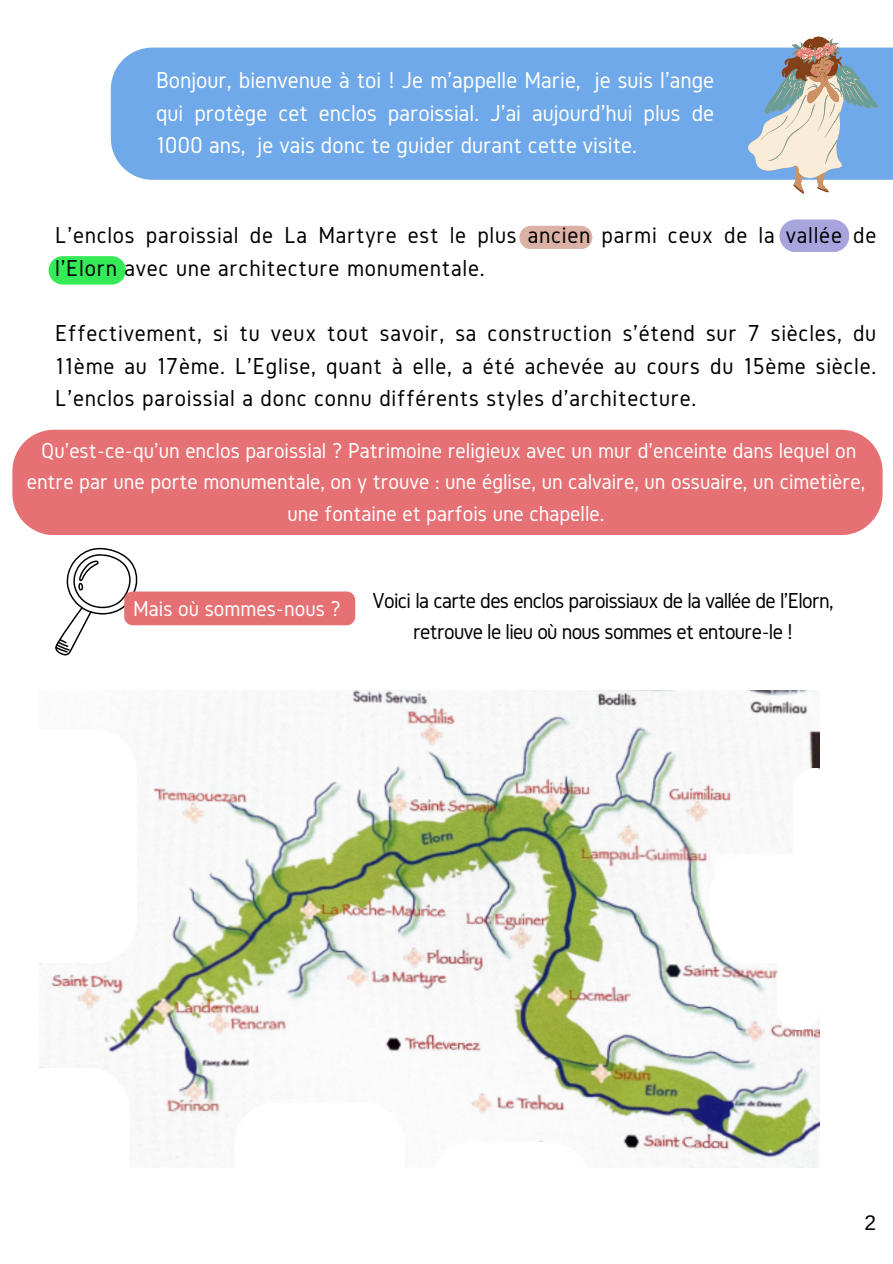
<style>
.page{position:relative;width:893px;height:1264px;background:#fff}
.page>*{position:absolute;margin:0;border:0;box-sizing:border-box;transform-origin:0 0}
.t1{font:24px/32.5px "Gidole";letter-spacing:.03em;color:#000}
.t2{font:24px/32.5px "Gidole";color:#fff;text-align:justify}
.t3{font:22.5px/31.5px "Gidole";color:#fff;text-align:center}
.t4{font:22.5px "Gidole";letter-spacing:-.03em;color:#000}
.t5{font:21px "Arimo";color:#000}
</style>
<div class="page">
<div style="left:111px;top:48px;width:781px;height:132px;background:#6fa9e9"></div>
<svg style="left:747px;top:36px;width:131px;height:158px;background:#b0bfcc"></svg>
<div style="left:12px;top:430px;width:870px;height:105px;background:#e67175"></div>
<img style="left:39px;top:690px;width:780px;height:476px">
<svg style="left:39px;top:729px;width:98px;height:234px"></svg>
<svg style="left:39px;top:1067px;width:90px;height:99px"></svg>
<svg style="left:234px;top:1102px;width:171px;height:64px"></svg>
<div style="left:432px;top:1141px;width:156px;height:78px;background:#fff;border-radius:39px"></div>
<div style="left:793px;top:768px;width:44px;height:127px;background:#fff;border-radius:22px"></div>
<svg style="left:709px;top:854px;width:111px;height:176px"></svg>
<div style="left:49px;top:256px;width:77px;height:28px;background:#34eb57;border-radius:14px"></div>
<svg style="left:519px;top:226px;width:73px;height:23px;background:#ddb5aa"></svg>
<div style="left:779px;top:219px;width:70px;height:33px;background:#a8a4dd;border-radius:16px"></div>
<svg style="left:55px;top:547px;width:83px;height:108px"></svg>
<div style="left:124px;top:591px;width:231px;height:34px;background:#e67175;border-radius:8px"></div>
<p class="t2" style="left:156px;top:63px;width:559px">Bonjour, bienvenue à toi ! Je m'appelle Marie, je suis l'ange qui protège cet enclos paroissial. J'ai aujourd'hui plus de 1000 ans, je vais donc te guider durant cette visite.</p>
<p class="t1" style="left:55px;top:219px;width:822px">L'enclos paroissial de La Martyre est le plus ancien parmi ceux de la vallée de l'Elorn avec une architecture monumentale.</p>
<p class="t1" style="left:55px;top:316px;width:822px;text-align:justify">Effectivement, si tu veux tout savoir, sa construction s'étend sur 7 siècles, du 11ème au 17ème. L'Eglise, quant à elle, a été achevée au cours du 15ème siècle.<br>L'enclos paroissial a donc connu différents styles d'architecture.</p>
<p class="t3" style="left:27px;top:434px;width:839px">Qu'est-ce-qu'un enclos paroissial ? Patrimoine religieux avec un mur d'enceinte dans lequel on entre par une porte monumentale, on y trouve : une église, un calvaire, un ossuaire, un cimetière, une fontaine et parfois une chapelle.</p>
<p class="t3" style="left:133px;top:592px;width:209px">Mais où sommes-nous ?</p>
<p class="t4" style="left:372px;top:588px;width:462px">Voici la carte des enclos paroissiaux de la vallée de l'Elorn,</p>
<p class="t4" style="left:413px;top:619px;width:381px">retrouve le lieu où nous sommes et entoure-le !</p>
<p class="t5" style="left:864px;top:1210px;width:13px">2</p>
</div>
